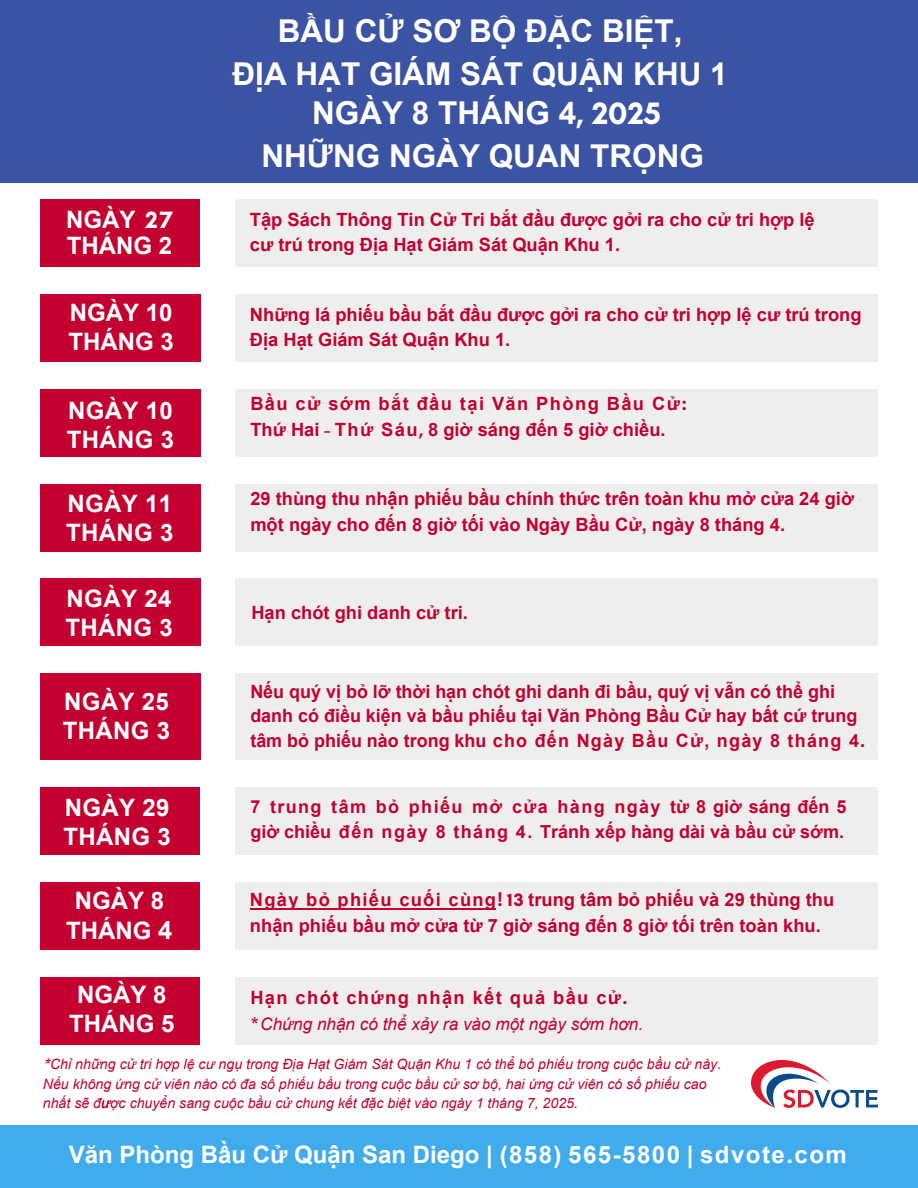
<style>
.page{position:relative;width:918px;height:1188px;background:#fff}
.page>*{position:absolute;margin:0;border:0;box-sizing:border-box;transform-origin:0 0}
.t1{font:700 31.5px/42.8px "Arial";color:#fff;text-align:center}
.t2{font:700 24px/28.8px "Arial";letter-spacing:.015em;color:#fff}
.t3{font:700 18.3px/25.3px "Arial";color:#c3002f}
.t4{font:700 18.3px/25.5px "Arial";letter-spacing:.075em;color:#c3002f}
.t5{font:700 18px/25px "Arial";color:#c3002f}
.t6{font:italic 17.1px "Arial";color:#c3002f}
.t7{font:italic 14.1px/19.5px "Arial";color:#c3002f}
.s1{font-family:"Glacial Indifference"}
.s2{font-size:25.5px}
.s3{font-family:"Glacial Indifference";font-weight:700;font-style:normal}
</style>
<div class="page">
<div style="left:0;top:1125px;width:918px;height:63px;background:#41aceb"></div>
<div style="left:0;top:0;width:918px;height:182px;background:#3b53a3"></div>
<div style="left:236px;top:199px;width:642px;height:68px;background:#efeeee"></div>
<div style="left:236px;top:294px;width:642px;height:68px;background:#efeeee"></div>
<img style="left:752px;top:1061px;width:126px;height:47px">
<div style="left:40px;top:294px;width:161px;height:68px;background:#c3002f"></div>
<div style="left:40px;top:199px;width:160px;height:68px;background:#c3002f"></div>
<div style="left:236px;top:389px;width:642px;height:67px;background:#efeeee"></div>
<div style="left:40px;top:389px;width:161px;height:68px;background:#c3002f"></div>
<div style="left:236px;top:484px;width:642px;height:67px;background:#efeeee"></div>
<div style="left:40px;top:484px;width:161px;height:68px;background:#c3002f"></div>
<div style="left:236px;top:579px;width:642px;height:67px;background:#efeeee"></div>
<div style="left:40px;top:579px;width:161px;height:67px;background:#c3002f"></div>
<div style="left:236px;top:673px;width:642px;height:87px;background:#efeeee"></div>
<div style="left:40px;top:673px;width:161px;height:87px;background:#c3002f"></div>
<div style="left:236px;top:787px;width:642px;height:68px;background:#efeeee"></div>
<div style="left:40px;top:787px;width:160px;height:68px;background:#c3002f"></div>
<div style="left:236px;top:882px;width:642px;height:68px;background:#efeeee"></div>
<div style="left:40px;top:882px;width:160px;height:68px;background:#c3002f"></div>
<div style="left:236px;top:977px;width:642px;height:67px;background:#efeeee"></div>
<div style="left:40px;top:977px;width:160px;height:68px;background:#c3002f"></div>
<hr style="left:250px;top:909px;width:246px;height:1px;background:#c3002f">
<p class="t2" style="left:66px;top:207px;width:108px;line-height:26px">NGÀY <span class="s1">27<br></span>THÁNG 2</p>
<h2 class="t2" style="left:69px;top:298px;width:107px">NGÀY 10<br>THÁNG 3</h2>
<p class="t2" style="left:67px;top:396px;width:109px">NGÀY 10<br>THÁNG 3</p>
<h2 class="t2" style="left:66px;top:489px;width:109px">NGÀY 11<br>THÁNG 3</h2>
<h3 class="t2" style="left:65px;top:584px;width:109px">NGÀY 24<br>THÁNG 3</h3>
<h2 class="t2" style="left:63px;top:688px;width:109px">NGÀY 25<br>THÁNG 3</h2>
<h2 class="t2" style="left:63px;top:794px;width:109px">NGÀY 29<br>THÁNG 3</h2>
<h3 class="t2" style="left:66px;top:886px;width:108px;line-height:30px;text-align:center">NGÀY 8<br>THÁNG <span class="s2">4</span></h3>
<h2 class="t1" style="left:233px;top:10px;width:497px">BẦU CỬ SƠ BỘ ĐẶC BIỆT,<br>ĐỊA HẠT GIÁM SÁT QUẬN KHU 1</h2>
<h2 class="t1" style="left:261px;top:92px;width:444px">NGÀY 8 THÁNG 4<span class="s1">, 2025<br></span>NHỮNG NGÀY QUAN TRỌNG</h2>
<h1 class="t3" style="left:250px;top:207px;width:566px">Tập Sách Thông Tin Cử Tri bắt đầu được gởi ra cho cử tri hợp lệ cư trú trong Địa Hạt Giám Sát Quận Khu 1.</h1>
<h1 class="t3" style="left:250px;top:302px;width:613px">Những lá phiếu bầu bắt đầu được gởi ra cho cử tri hợp lệ cư trú trong<br>Địa Hạt Giám Sát Quận Khu 1.</h1>
<h2 class="t4" style="left:250px;top:391px;width:438px">Bầu cử sớm bắt đầu tại Văn Phòng Bầu Cử<span class="s1">:<br></span>Thứ Hai <span class="s1">-</span> Thứ Sáu<span class="s1">,</span> 8 giờ sáng đến 5 giờ chiều.</h2>
<h5 class="t3" style="left:250px;top:486px;width:605px">29 thùng thu nhận phiếu bầu chính thức trên toàn khu mở cửa 24 giờ một ngày cho đến 8 giờ tối vào Ngày Bầu Cử, ngày 8 tháng 4.</h5>
<p class="t3" style="left:251px;top:600px;width:218px">Hạn chót ghi danh cử tri.</p>
<h2 class="t3" style="left:250px;top:679px;width:616px;line-height:24.5px">Nếu quý vị bỏ lỡ thời hạn chót ghi danh đi bầu, quý vị vẫn có thể ghi danh có điều kiện và bầu phiếu tại Văn Phòng Bầu Cử hay bất cứ trung tâm bỏ phiếu nào trong khu cho đến Ngày Bầu Cử, ngày 8 tháng 4<span class="s1">.</span></h2>
<h3 class="t5" style="left:250px;top:795px;width:598px">7 trung tâm bỏ phiếu mở cửa hàng ngày từ 8 giờ sáng đến 5 giờ chiều đến ngày 8 tháng 4. Tránh xếp hàng dài và bầu cử sớm.</h3>
<p class="t3" style="left:250px;top:887px;width:586px;line-height:26.1px">Ngày bỏ phiếu cuối cùng<span class="s1">! 13</span> trung tâm bỏ phiếu và 29 thùng thu nhận phiếu bầu mở cửa từ 7 giờ sáng đến 8 giờ tối trên toàn khu.</p>
<h2 class="t2" style="left:69px;top:981px;width:107px;text-align:center">NGÀY 8<br>THÁNG 5</h2>
<p class="t4" style="left:250px;top:985px;width:379px">Hạn chót chứng nhận kết quả bầu cử<span class="s1">.</span></p>
<p class="t6" style="left:250px;top:1013px;width:394px"><span class="s3">*</span>Chứng nhận có thể xảy ra vào một ngày sớm hơn.</p>
<h5 class="t7" style="left:43px;top:1054px;width:680px"><span class="s3">*</span>Chỉ những cử tri hợp lệ cư ngụ trong Địa Hạt Giám Sát Quận Khu 1 có thể bỏ phiếu trong cuộc bầu cử này.<br>Nếu không ứng cử viên nào có đa số phiếu bầu trong cuộc bầu cử sơ bộ, hai ứng cử viên có số phiếu cao nhất sẽ được chuyển sang cuộc bầu cử chung kết đặc biệt vào ngày 1 tháng 7, 2025.</h5>
<h1 class="t2" style="left:69px;top:1141px;width:780px">Văn Phòng Bầu Cử Quận San Diego | (858) 565-5800 | sdvote.com</h1>
</div>
